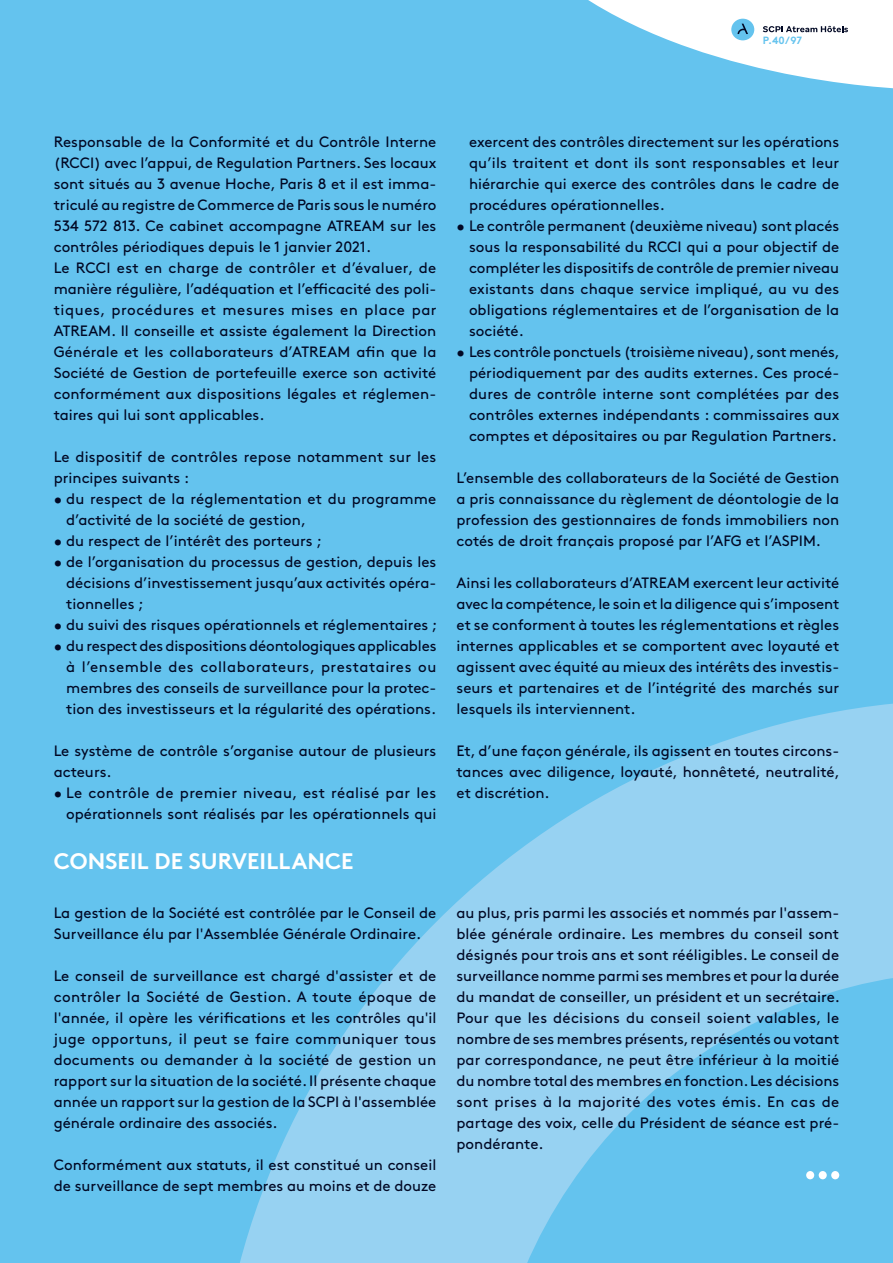
<style>
.page{position:relative;width:893px;height:1263px;background:#64c3ee}
.page>*{position:absolute;margin:0;border:0;box-sizing:border-box;transform-origin:0 0}
.Texte_courant_noir{font:700 22.5px "Brown";letter-spacing:.005em;color:#fff}
.Texte_courant_noir-2{font:15px/21px "Brown";color:#010824;text-align:justify}
.t1{font:700 10.5px "Brown";color:#64c3ee}
</style>
<div class="page">
<svg style="left:240px;top:703px;width:653px;height:560px;fill:#97d2f2"></svg>
<svg style="left:588px;top:0;width:305px;height:89px"></svg>
<div style="left:806px;top:1171px;width:8px;height:8px;background:#fff;border-radius:50%"></div>
<div style="left:819px;top:1171px;width:8px;height:8px;background:#fff;border-radius:50%"></div>
<div style="left:831px;top:1171px;width:8px;height:8px;background:#fff;border-radius:50%"></div>
<p class="t1" style="left:763px;top:32px;width:41px">P.40/97</p>
<p class="Texte_courant_noir-2" style="left:54px;top:130px;width:384px">Responsable de la Conformité et du Contrôle Interne (RCCI) avec l’appui, de Regulation Partners. Ses locaux sont situés au 3 avenue Hoche, Paris 8 et il est imma&shy;triculé au registre de Commerce de Paris sous le numéro 534 572 813. Ce cabinet accompagne ATREAM sur les contrôles périodiques depuis le 1 janvier 2021.</p>
<p class="Texte_courant_noir-2" style="left:54px;top:256px;width:384px">Le RCCI est en charge de contrôler et d’évaluer, de manière régulière, l’adéquation et l’efficacité des poli&shy;tiques, procédures et mesures mises en place par ATREAM. Il conseille et assiste également la Direction Générale et les collaborateurs d’ATREAM afin que la Société de Gestion de portefeuille exerce son activité conformément aux dispositions légales et réglemen&shy;taires qui lui sont applicables.</p>
<p class="Texte_courant_noir-2" style="left:54px;top:445px;width:384px">Le dispositif de contrôles repose notamment sur les principes suivants :</p>
<p class="Texte_courant_noir-2" style="left:66px;top:487px;width:372px;text-indent:-12px">• du respect de la réglementation et du programme d’activité de la société de gestion,</p>
<p class="Texte_courant_noir-2" style="left:54px;top:529px;width:270px">• du respect de l’intérêt des porteurs ;</p>
<p class="Texte_courant_noir-2" style="left:66px;top:550px;width:372px;text-indent:-12px">• de l’organisation du processus de gestion, depuis les décisions d’investissement jusqu’aux activités opéra&shy;tionnelles ;</p>
<p class="Texte_courant_noir-2" style="left:54px;top:613px;width:385px">• du suivi des risques opérationnels et réglementaires ;</p>
<p class="Texte_courant_noir-2" style="left:66px;top:634px;width:372px;text-indent:-12px">• du respect des dispositions déontologiques applicables à l’ensemble des collaborateurs, prestataires ou membres des conseils de surveillance pour la protec&shy;tion des investisseurs et la régularité des opérations.</p>
<p class="Texte_courant_noir-2" style="left:54px;top:739px;width:384px">Le système de contrôle s’organise autour de plusieurs acteurs.</p>
<p class="Texte_courant_noir-2" style="left:54px;top:781px;width:384px;text-align:right">• Le contrôle de premier niveau, est réalisé par les opérationnels sont réalisés par les opérationnels qui</p>
<p class="Texte_courant_noir" style="left:54px;top:843px;width:301px">CONSEIL DE SURVEILLANCE</p>
<p class="Texte_courant_noir-2" style="left:54px;top:901px;width:384px">La gestion de la Société est contrôlée par le Conseil de<br>Surveillance élu par l'Assemblée Générale Ordinaire.</p>
<p class="Texte_courant_noir-2" style="left:54px;top:964px;width:384px">Le conseil de surveillance est chargé d'assister et de contrôler la Société de Gestion. A toute époque de l'année, il opère les vérifications et les contrôles qu'il juge opportuns, il peut se faire communiquer tous documents ou demander à la société de gestion un rapport sur la situation de la société. Il présente chaque année un rapport sur la gestion de la SCPI à l'assemblée générale ordinaire des associés.</p>
<p class="Texte_courant_noir-2" style="left:54px;top:1153px;width:384px">Conformément aux statuts, il est constitué un conseil de surveillance de sept membres au moins et de douze</p>
<p class="Texte_courant_noir-2" style="left:469px;top:130px;width:372px">exercent des contrôles directement sur les opérations qu’ils traitent et dont ils sont responsables et leur hiérarchie qui exerce des contrôles dans le cadre de procédures opérationnelles.</p>
<p class="Texte_courant_noir-2" style="left:469px;top:214px;width:372px;text-indent:-12px">• Le contrôle permanent (deuxième niveau) sont placés sous la responsabilité du RCCI qui a pour objectif de compléter les dispositifs de contrôle de premier niveau existants dans chaque service impliqué, au vu des obligations réglementaires et de l’organisation de la société.</p>
<p class="Texte_courant_noir-2" style="left:469px;top:340px;width:372px;text-indent:-12px">• Les contrôle ponctuels (troisième niveau), sont menés, périodiquement par des audits externes. Ces procé&shy;dures de contrôle interne sont complétées par des contrôles externes indépendants : commissaires aux comptes et dépositaires ou par Regulation Partners.</p>
<p class="Texte_courant_noir-2" style="left:457px;top:466px;width:384px">L’ensemble des collaborateurs de la Société de Gestion a pris connaissance du règlement de déontologie de la profession des gestionnaires de fonds immobiliers non cotés de droit français proposé par l’AFG et l’ASPIM.</p>
<p class="Texte_courant_noir-2" style="left:457px;top:571px;width:384px">Ainsi les collaborateurs d’ATREAM exercent leur activité avec la compétence, le soin et la diligence qui s’imposent et se conforment à toutes les réglementations et règles internes applicables et se comportent avec loyauté et agissent avec équité au mieux des intérêts des investis&shy;seurs et partenaires et de l’intégrité des marchés sur lesquels ils interviennent.</p>
<p class="Texte_courant_noir-2" style="left:457px;top:739px;width:385px">Et, d’une façon générale, ils agissent en toutes circons&shy;tances avec diligence, loyauté, honnêteté, neutralité, et discrétion.</p>
<p class="Texte_courant_noir-2" style="left:457px;top:901px;width:385px">au plus, pris parmi les associés et nommés par l'assem&shy;blée générale ordinaire. Les membres du conseil sont désignés pour trois ans et sont rééligibles. Le conseil de surveillance nomme parmi ses membres et pour la durée du mandat de conseiller, un président et un secrétaire.<br>Pour que les décisions du conseil soient valables, le nombre de ses membres présents, représentés ou votant par correspondance, ne peut être inférieur à la moitié du nombre total des membres en fonction. Les décisions sont prises à la majorité des votes émis. En cas de partage des voix, celle du Président de séance est pré&shy;pondérante.</p>
</div>
